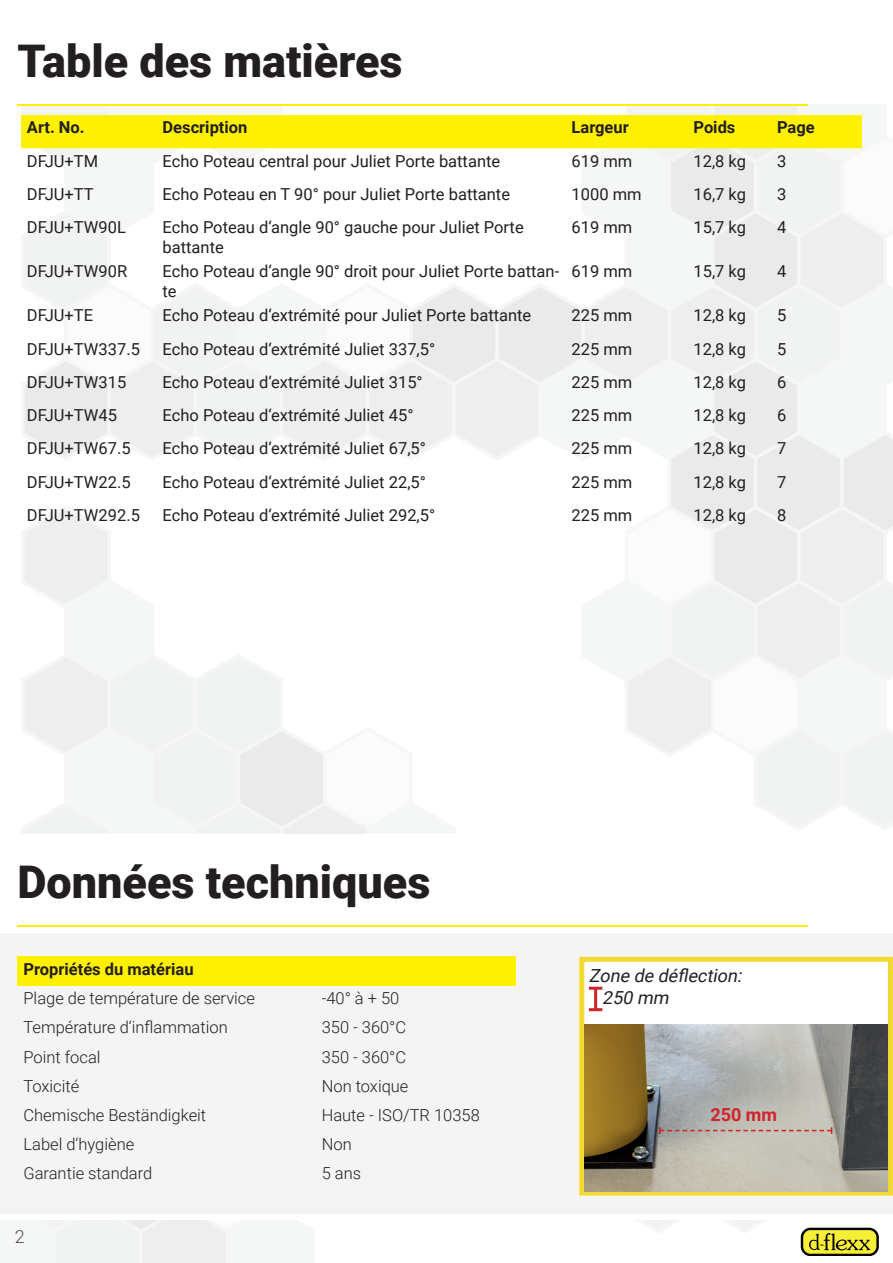
<style>
.page{position:relative;width:893px;height:1263px;background:#fff}
.page>*{position:absolute;margin:0;border:0;box-sizing:border-box;transform-origin:0 0}
.t1{font:900 45px "Roboto";color:#231f20}
.t2{font:italic 18px/21.6px "Roboto";color:#231f20}
.t3{font:700 18px "Roboto";color:#d1232a}
.t4{font:300 18px "Roboto";color:#231f20}
.t5{font:16.5px/19.8px "Roboto";color:#231f20}
.t6{font:300 16.5px "Roboto";color:#231f20}
.t7{font:700 16.5px "Roboto";color:#231f20}
</style>
<div class="page">
<hr style="left:17px;top:104px;width:791px;height:2px;background:#fff101">
<svg style="left:801px;top:1228px;width:78px;height:28px"></svg>
<div style="left:803px;top:1230px;width:73px;height:24px;background:#f7ee38;border-radius:7px"></div>
<svg style="left:809px;top:1233px;width:61px;height:17px"></svg>
<div style="left:0;top:933px;width:893px;height:281px;background:#f4f4f4"></div>
<div style="left:582px;top:959px;width:308px;height:234px;background:#fff"></div>
<div style="left:579px;top:957px;width:314px;height:238px;border:5px solid #f4d930"></div>
<img style="left:585px;top:1024px;width:303px;height:167px">
<div style="left:17px;top:957px;width:499px;height:29px;background:#fff101"></div>
<hr style="left:17px;top:925px;width:791px;height:2px;background:#fff101">
<div style="left:21px;top:115px;width:841px;height:33px;background:#fff101"></div>
<svg style="left:659px;top:1127px;width:173px;height:7px"></svg>
<hr style="left:594px;top:988px;width:3px;height:22px;background:#d1232a">
<svg style="left:589px;top:987px;width:13px;height:3px"></svg>
<svg style="left:589px;top:1008px;width:13px;height:3px"></svg>
<h1 class="t1" style="left:17px;top:30px;width:387px">Table des matières</h1>
<p class="t7" style="left:27px;top:116px;width:59px">Art. No.</p>
<p class="t7" style="left:163px;top:116px;width:86px">Description</p>
<p class="t7" style="left:572px;top:116px;width:59px">Largeur</p>
<p class="t7" style="left:693px;top:116px;width:44px">Poids</p>
<p class="t7" style="left:777px;top:116px;width:39px">Page</p>
<p class="t5" style="left:27px;top:150px;width:73px">DFJU+TM</p>
<p class="t5" style="left:163px;top:150px;width:339px">Echo Poteau central pour Juliet Porte battante</p>
<p class="t5" style="left:572px;top:150px;width:62px">619 mm</p>
<p class="t5" style="left:693px;top:150px;width:54px">12,8 kg</p>
<p class="t5" style="left:777px;top:150px;width:11px">3</p>
<p class="t5" style="left:27px;top:183px;width:68px">DFJU+TT</p>
<p class="t5" style="left:163px;top:183px;width:349px">Echo Poteau en T 90° pour Juliet Porte battante</p>
<p class="t5" style="left:572px;top:183px;width:72px">1000 mm</p>
<p class="t5" style="left:693px;top:183px;width:54px">16,7 kg</p>
<p class="t5" style="left:777px;top:183px;width:11px">3</p>
<p class="t5" style="left:27px;top:217px;width:100px">DFJU+TW90L</p>
<p class="t5" style="left:163px;top:217px;width:363px">Echo Poteau d‘angle 90° gauche pour Juliet Porte battante</p>
<p class="t5" style="left:572px;top:217px;width:62px">619 mm</p>
<p class="t5" style="left:693px;top:217px;width:54px">15,7 kg</p>
<p class="t5" style="left:777px;top:217px;width:11px">4</p>
<p class="t5" style="left:27px;top:261px;width:102px">DFJU+TW90R</p>
<p class="t5" style="left:163px;top:261px;width:398px">Echo Poteau d‘angle 90° droit pour Juliet Porte battan&shy;te</p>
<p class="t5" style="left:572px;top:261px;width:62px">619 mm</p>
<p class="t5" style="left:693px;top:261px;width:54px">15,7 kg</p>
<p class="t5" style="left:777px;top:261px;width:11px">4</p>
<p class="t5" style="left:27px;top:305px;width:68px">DFJU+TE</p>
<p class="t5" style="left:163px;top:305px;width:370px">Echo Poteau d‘extrémité pour Juliet Porte battante</p>
<p class="t5" style="left:572px;top:305px;width:62px">225 mm</p>
<p class="t5" style="left:693px;top:305px;width:54px">12,8 kg</p>
<p class="t5" style="left:777px;top:305px;width:11px">5</p>
<p class="t5" style="left:27px;top:338px;width:115px">DFJU+TW337.5</p>
<p class="t5" style="left:163px;top:338px;width:274px">Echo Poteau d‘extrémité Juliet 337,5°</p>
<p class="t5" style="left:572px;top:338px;width:62px">225 mm</p>
<p class="t5" style="left:693px;top:338px;width:54px">12,8 kg</p>
<p class="t5" style="left:777px;top:338px;width:11px">5</p>
<p class="t5" style="left:27px;top:372px;width:101px">DFJU+TW315</p>
<p class="t5" style="left:163px;top:372px;width:262px">Echo Poteau d‘extrémité Juliet 315°</p>
<p class="t5" style="left:572px;top:372px;width:62px">225 mm</p>
<p class="t5" style="left:693px;top:372px;width:54px">12,8 kg</p>
<p class="t5" style="left:777px;top:372px;width:11px">6</p>
<p class="t5" style="left:27px;top:405px;width:92px">DFJU+TW45</p>
<p class="t5" style="left:163px;top:405px;width:252px">Echo Poteau d‘extrémité Juliet 45°</p>
<p class="t5" style="left:572px;top:405px;width:62px">225 mm</p>
<p class="t5" style="left:693px;top:405px;width:54px">12,8 kg</p>
<p class="t5" style="left:777px;top:405px;width:11px">6</p>
<p class="t5" style="left:27px;top:438px;width:105px">DFJU+TW67.5</p>
<p class="t5" style="left:163px;top:438px;width:265px">Echo Poteau d‘extrémité Juliet 67,5°</p>
<p class="t5" style="left:572px;top:438px;width:62px">225 mm</p>
<p class="t5" style="left:693px;top:438px;width:54px">12,8 kg</p>
<p class="t5" style="left:777px;top:438px;width:11px">7</p>
<p class="t5" style="left:27px;top:471px;width:105px">DFJU+TW22.5</p>
<p class="t5" style="left:163px;top:471px;width:265px">Echo Poteau d‘extrémité Juliet 22,5°</p>
<p class="t5" style="left:572px;top:471px;width:62px">225 mm</p>
<p class="t5" style="left:693px;top:471px;width:54px">12,8 kg</p>
<p class="t5" style="left:777px;top:471px;width:11px">7</p>
<p class="t5" style="left:27px;top:504px;width:115px">DFJU+TW292.5</p>
<p class="t5" style="left:163px;top:504px;width:274px">Echo Poteau d‘extrémité Juliet 292,5°</p>
<p class="t5" style="left:572px;top:504px;width:62px">225 mm</p>
<p class="t5" style="left:693px;top:504px;width:54px">12,8 kg</p>
<p class="t5" style="left:777px;top:504px;width:11px">8</p>
<h1 class="t1" style="left:17px;top:850px;width:414px">Données techniques</h1>
<p class="t7" style="left:23px;top:958px;width:172px">Propriétés du matériau</p>
<p class="t6" style="left:23px;top:987px;width:233px">Plage de température de service</p>
<p class="t6" style="left:322px;top:987px;width:79px">-40° à + 50</p>
<p class="t6" style="left:23px;top:1016px;width:206px">Température d‘inflammation</p>
<p class="t6" style="left:322px;top:1016px;width:86px">350 - 360°C</p>
<p class="t6" style="left:23px;top:1045px;width:79px">Point focal</p>
<p class="t6" style="left:322px;top:1045px;width:86px">350 - 360°C</p>
<p class="t6" style="left:23px;top:1074px;width:57px">Toxicité</p>
<p class="t6" style="left:322px;top:1074px;width:88px">Non toxique</p>
<p class="t6" style="left:23px;top:1103px;width:184px">Chemische Beständigkeit</p>
<p class="t6" style="left:322px;top:1103px;width:160px">Haute - ISO/TR 10358</p>
<p class="t6" style="left:23px;top:1133px;width:112px">Label d‘hygiène</p>
<p class="t6" style="left:322px;top:1133px;width:32px">Non</p>
<p class="t6" style="left:23px;top:1162px;width:130px">Garantie standard</p>
<p class="t6" style="left:322px;top:1162px;width:41px">5 ans</p>
<p class="t4" style="left:15px;top:1224px;width:11px">2</p>
<p class="t2" style="left:602px;top:964px;width:145px;text-indent:-13px">Zone de déflection:<br>250 mm</p>
<p class="t3" style="left:710px;top:1102px;width:68px">250 mm</p>
</div>
